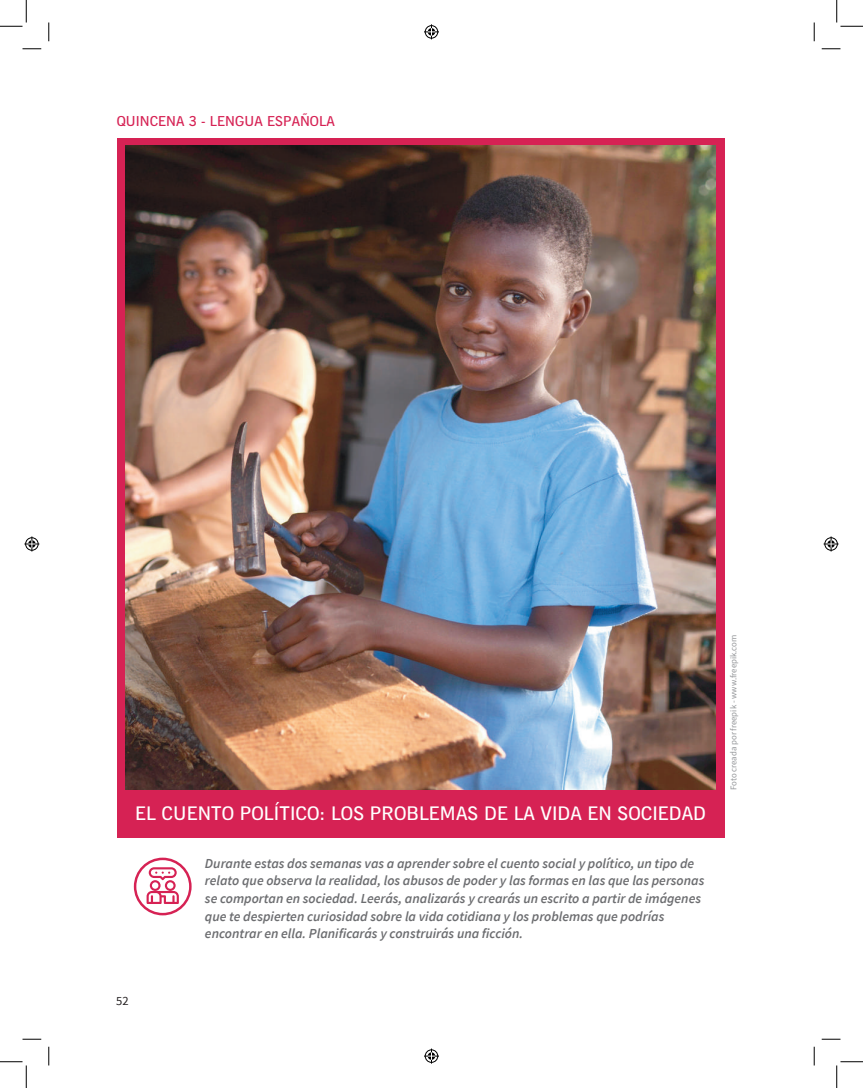
<style>
.page{position:relative;width:863px;height:1088px;background:#fff}
.page>*{position:absolute;margin:0;border:0;box-sizing:border-box;transform-origin:0 0}
.t1{font:18.75px "Alergia";color:#fff}
.t2{font:italic 600 13.75px/17.5px "Source Sans Pro";color:#6c6d70}
.t3{font:13.75px "Alergia";color:#d62254}
.t4{font:12.5px "Source Sans Pro";color:#231f20}
.t5{font:8.75px "Source Sans Pro";color:#939598}
</style>
<div class="page">
<div style="left:117px;top:138px;width:607px;height:699px;background:#d62254"></div>
<img style="left:126px;top:145px;width:589px;height:644px">
<svg style="left:135px;top:859px;width:55px;height:55px"></svg>
<div style="left:134px;top:857px;width:57px;height:58px;border:2px solid #d62254;border-radius:50%"></div>
<svg style="left:146px;top:867px;width:33px;height:37px"></svg>
<svg style="left:22px;top:48px;width:19px;height:2px"></svg>
<svg style="left:821px;top:48px;width:19px;height:2px"></svg>
<svg style="left:22px;top:1038px;width:19px;height:2px"></svg>
<svg style="left:821px;top:1038px;width:19px;height:2px"></svg>
<svg style="left:48px;top:22px;width:2px;height:19px"></svg>
<svg style="left:48px;top:1046px;width:2px;height:19px"></svg>
<svg style="left:813px;top:22px;width:2px;height:19px"></svg>
<svg style="left:813px;top:1046px;width:2px;height:19px"></svg>
<svg style="left:0;top:0;width:27px;height:27px"></svg>
<svg style="left:0;top:1061px;width:27px;height:27px"></svg>
<svg style="left:836px;top:0;width:26px;height:27px"></svg>
<svg style="left:836px;top:1061px;width:26px;height:27px"></svg>
<svg style="left:424px;top:24px;width:15px;height:15px"></svg>
<svg style="left:424px;top:1048px;width:15px;height:15px"></svg>
<svg style="left:24px;top:536px;width:15px;height:15px"></svg>
<svg style="left:823px;top:536px;width:15px;height:15px"></svg>
<p class="t3" style="left:117px;top:113px;width:219px">QUINCENA 3 - LENGUA ESPAÑOLA</p>
<h1 class="t1" style="left:135px;top:801px;width:572px">EL CUENTO POLÍTICO: LOS PROBLEMAS DE LA VIDA EN SOCIEDAD</h1>
<p class="t2" style="left:205px;top:854px;width:501px">Durante estas dos semanas vas a aprender sobre el cuento social y político, un tipo de relato que observa la realidad, los abusos de poder y las formas en las que las personas se comportan en sociedad. Leerás, analizarás y crearás un escrito a partir de imágenes que te despierten curiosidad sobre la vida cotidiana y los problemas que podrías encontrar en ella. Planificarás y construirás una ficción.</p>
<p class="t4" style="left:116px;top:993px;width:14px">52</p>
<p class="t5" style="left:728px;top:789px;width:157px;rotate:-90deg">Foto creada por freepik - www.freepik.com</p>
</div>
